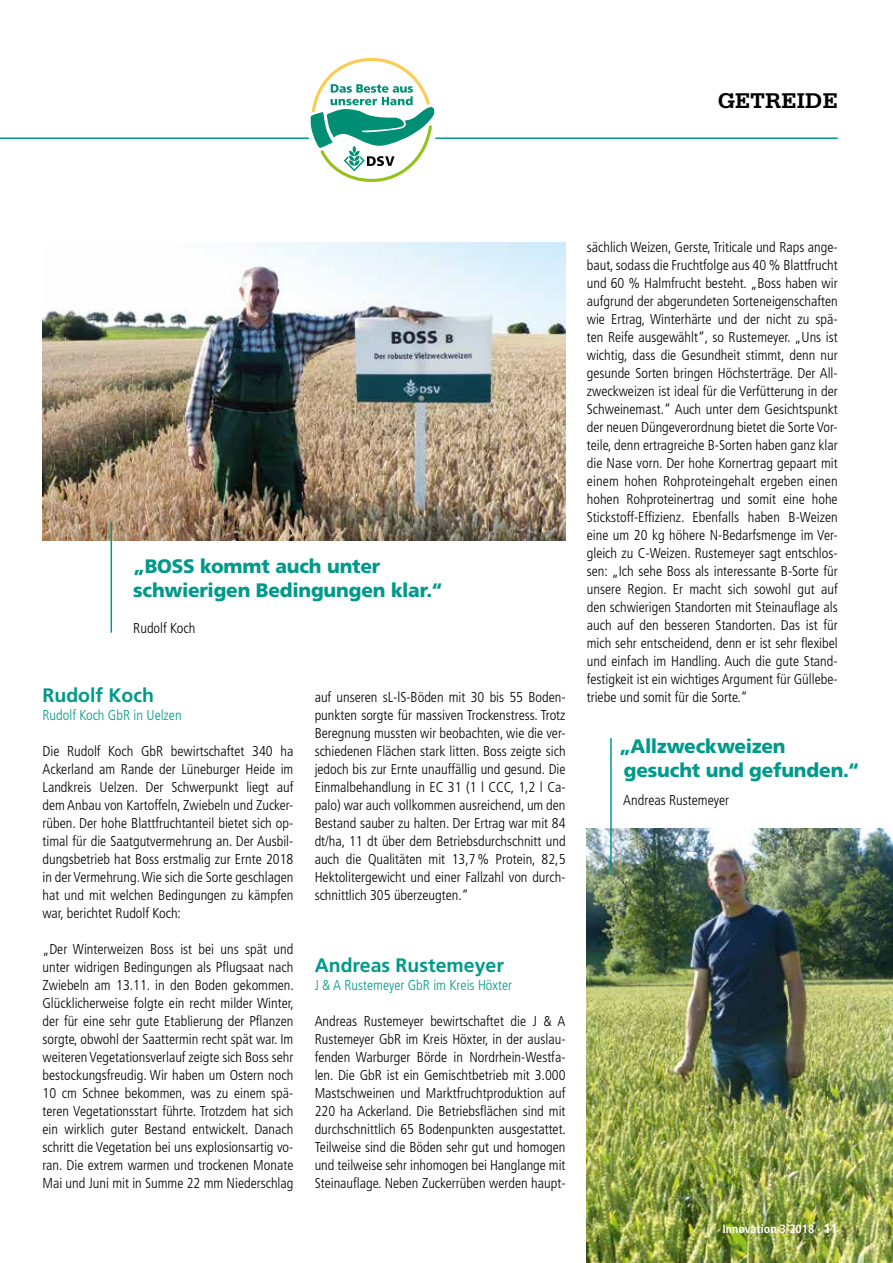
<style>
.page{position:relative;width:893px;height:1263px;background:#fff}
.page>*{position:absolute;margin:0;border:0;box-sizing:border-box;transform-origin:0 0}
.t1{font:700 22.5px "Serifa";color:#000}
.t2{font:900 19.5px/23.4px "Frutiger";letter-spacing:-.01em;color:#00998a}
.t3{font:700 19.5px "Frutiger";color:#00998a}
.t4{font:300 condensed 14.25px/18px "Frutiger LT";color:#000;text-align:justify}
.t5{font:300 condensed 14.25px "Frutiger LT";color:#00998a}
.t6{font:700 condensed 12px "Frutiger LT";color:#fff}
.s1{font-weight:900;font-size:13.5px}
</style>
<div class="page">
<img style="left:43px;top:242px;width:523px;height:298px">
<hr style="left:111px;top:522px;width:1px;height:111px;background:#00998a">
<img style="left:587px;top:828px;width:306px;height:435px">
<hr style="left:610px;top:738px;width:2px;height:137px;background:#00998a">
<hr style="left:0;top:137px;width:838px;height:2px;background:#00998a">
<div style="left:306px;top:54px;width:132px;height:132px;background:#fff;border-radius:50%"></div>
<svg style="left:310px;top:58px;width:124px;height:124px"></svg>
<h1 class="t1" style="left:718px;top:87px;width:33px">GETREIDE</h1>
<h2 class="t2" style="left:133px;top:554px;width:311px">„BOSS kommt auch unter schwierigen Bedingungen klar.“</h2>
<p class="t4" style="left:133px;top:619px;width:64px">Rudolf Koch</p>
<h2 class="t3" style="left:43px;top:684px;width:113px">Rudolf Koch</h2>
<p class="t5" style="left:43px;top:707px;width:141px">Rudolf Koch GbR in Uelzen</p>
<p class="t4" style="left:43px;top:742px;width:252px">Die Rudolf Koch GbR bewirtschaftet 340 ha Ackerland am Rande der Lüneburger Heide im Landkreis Uelzen. Der Schwerpunkt liegt auf dem Anbau von Kartoffeln, Zwiebeln und Zucker&shy;rüben. Der hohe Blattfruchtanteil bietet sich op&shy;timal für die Saatgutvermehrung an. Der Ausbil&shy;dungsbetrieb hat Boss erstmalig zur Ernte 2018 in der Vermehrung. Wie sich die Sorte geschlagen hat und mit welchen Bedingungen zu kämpfen war, berichtet Rudolf Koch:</p>
<p class="t4" style="left:43px;top:940px;width:253px">„Der Winterweizen Boss ist bei uns spät und unter widrigen Bedingungen als Pflugsaat nach Zwiebeln am 13.11. in den Boden gekommen.<br>Glücklicherweise folgte ein recht milder Winter, der für eine sehr gute Etablierung der Pflanzen sorgte, obwohl der Saattermin recht spät war. Im weiteren Vegetationsverlauf zeigte sich Boss sehr bestockungsfreudig. Wir haben um Ostern noch 10 cm Schnee bekommen, was zu einem spä&shy;teren Vegetationsstart führte. Trotzdem hat sich ein wirklich guter Bestand entwickelt. Danach schritt die Vegetation bei uns explosionsartig vo&shy;ran. Die extrem warmen und trockenen Monate Mai und Juni mit in Summe 22 mm Niederschlag</p>
<p class="t4" style="left:315px;top:688px;width:252px">auf unseren sL-lS-Böden mit 30 bis 55 Boden&shy;punkten sorgte für massiven Trockenstress. Trotz Beregnung mussten wir beobachten, wie die ver&shy;schiedenen Flächen stark litten. Boss zeigte sich jedoch bis zur Ernte unauffällig und gesund. Die Einmalbehandlung in EC 31 (1 l CCC, 1,2 l Ca&shy;palo) war auch vollkommen ausreichend, um den Bestand sauber zu halten. Der Ertrag war mit 84 dt/ha, 11 dt über dem Betriebsdurchschnitt und auch die Qualitäten mit 13,7% Protein, 82,5<br>Hektolitergewicht und einer Fallzahl von durch&shy;schnittlich 305 überzeugten.“</p>
<h2 class="t3" style="left:315px;top:954px;width:191px">Andreas Rustemeyer</h2>
<p class="t5" style="left:315px;top:977px;width:199px">J &amp; A Rustemeyer GbR im Kreis Höxter</p>
<p class="t4" style="left:315px;top:1012px;width:253px">Andreas Rustemeyer bewirtschaftet die J &amp; A Rustemeyer GbR im Kreis Höxter, in der auslau&shy;fenden Warburger Börde in Nordrhein-Westfa&shy;len. Die GbR ist ein Gemischtbetrieb mit 3.000<br>Mastschweinen und Marktfruchtproduktion auf 220 ha Ackerland. Die Betriebsflächen sind mit durchschnittlich 65 Bodenpunkten ausgestattet.<br>Teilweise sind die Böden sehr gut und homogen und teilweise sehr inhomogen bei Hanglange mit Steinauflage. Neben Zuckerrüben werden haupt-</p>
<p class="t4" style="left:587px;top:238px;width:252px">sächlich Weizen, Gerste, Triticale und Raps ange&shy;baut, sodass die Fruchtfolge aus 40 % Blattfrucht und 60 % Halmfrucht besteht. „Boss haben wir aufgrund der abgerundeten Sorteneigenschaften wie Ertrag, Winterhärte und der nicht zu spä&shy;ten Reife ausgewählt“, so Rustemeyer. „Uns ist wichtig, dass die Gesundheit stimmt, denn nur gesunde Sorten bringen Höchsterträge. Der All&shy;zweckweizen ist ideal für die Verfütterung in der Schweinemast.“ Auch unter dem Gesichtspunkt der neuen Düngeverordnung bietet die Sorte Vor&shy;teile, denn ertragreiche B-Sorten haben ganz klar die Nase vorn. Der hohe Kornertrag gepaart mit einem hohen Rohproteingehalt ergeben einen hohen Rohproteinertrag und somit eine hohe Stickstoff-Effizienz. Ebenfalls haben B-Weizen eine um 20 kg höhere N-Bedarfsmenge im Ver&shy;gleich zu C-Weizen. Rustemeyer sagt entschlos&shy;sen: „Ich sehe Boss als interessante B-Sorte für unsere Region. Er macht sich sowohl gut auf den schwierigen Standorten mit Steinauflage als auch auf den besseren Standorten. Das ist für mich sehr entscheidend, denn er ist sehr flexibel und einfach im Handling. Auch die gute Stand&shy;festigkeit ist ein wichtiges Argument für Güllebe&shy;triebe und somit für die Sorte.“</p>
<h2 class="t2" style="left:619px;top:734px;width:242px">„Allzweckweizen gesucht und gefunden.“</h2>
<p class="t4" style="left:623px;top:792px;width:107px">Andreas Rustemeyer</p>
<p class="t6" style="left:723px;top:1222px;width:117px">Innovation 3/2018 · <span class="s1">11</span></p>
</div>
